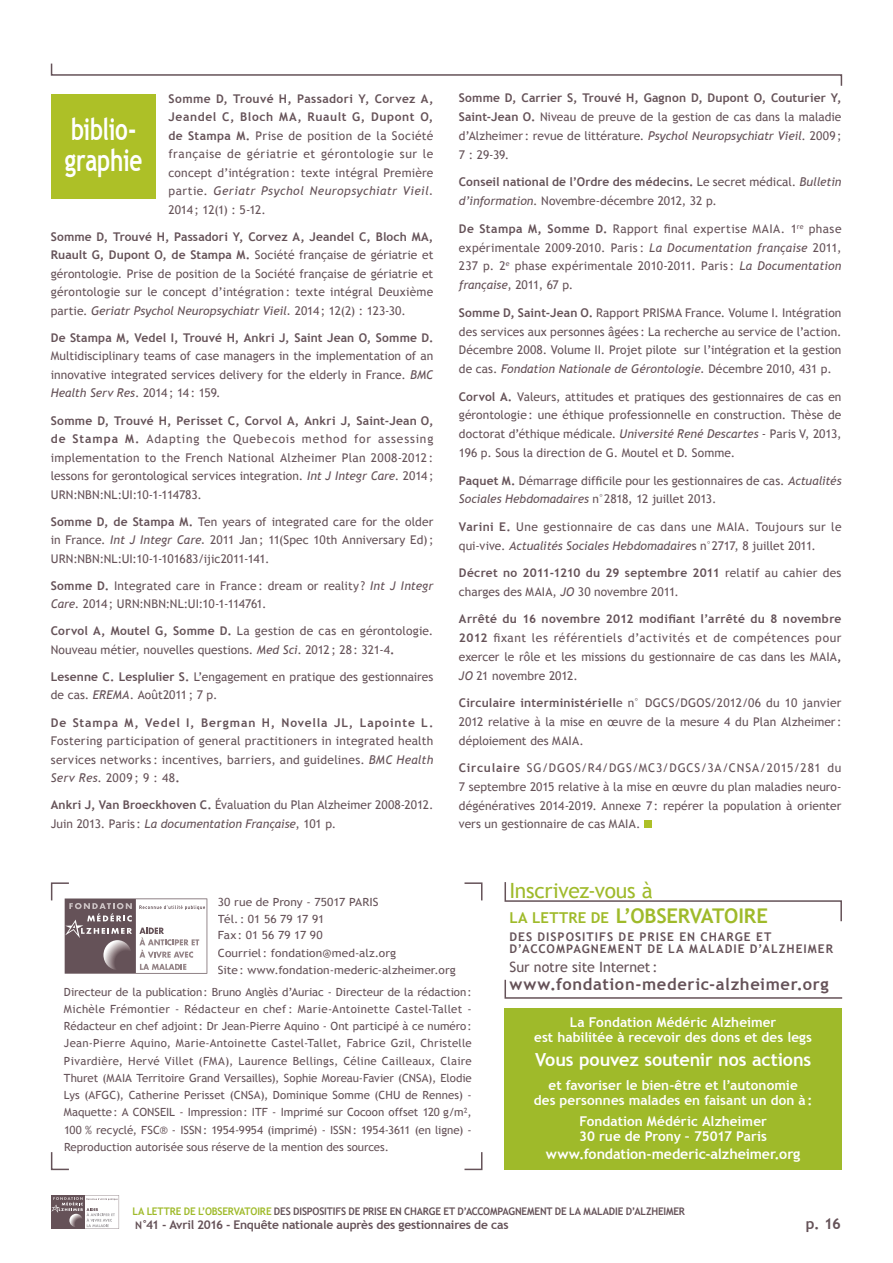
<style>
.page{position:relative;width:893px;height:1263px;background:#fff}
.page>*{position:absolute;margin:0;border:0;box-sizing:border-box;transform-origin:0 0}
.t1{font:700 30.3px/31.5px "Trebuchet MS";letter-spacing:-.015em;color:#fff;scale:.74 1}
.t2{font:21px "Trebuchet MS";letter-spacing:-.01em;color:#9fba2a}
.t3{font:700 20.25px "Trebuchet MS";letter-spacing:-.01em;color:#9fba2a}
.t4{font:700 18px "Trebuchet MS";letter-spacing:-.005em;color:#fff}
.t5{font:700 16.5px "Trebuchet MS";letter-spacing:.035em;color:#655258}
.t6{font:700 15px "Trebuchet MS";color:#655258}
.t7{font:700 14.25px "Trebuchet MS";letter-spacing:-.005em;color:#fff}
.t8{font:14.25px "Trebuchet MS";letter-spacing:-.005em;color:#655258}
.t9{font:700 13.5px/15px "Trebuchet MS";letter-spacing:.005em;color:#fff;text-align:center}
.t10{font:12px/18.6px "Trebuchet MS";letter-spacing:.005em;color:#655258;text-align:justify}
.t11{font:12px/18.9px "Trebuchet MS";letter-spacing:.025em;color:#655258}
.t12{font:700 12px/12px "Trebuchet MS";letter-spacing:.085em;color:#655258}
.t13{font:700 12px "Trebuchet MS";letter-spacing:-.015em;color:#655258}
.t14{font:700 12px "Trebuchet MS";letter-spacing:.01em;color:#655258}
.t15{font:700 12px "Trebuchet MS";letter-spacing:.06em;color:#655258}
.t16{font:11.25px/17.2px "Trebuchet MS";letter-spacing:.005em;color:#655258;text-align:justify}
.t17{font:11.25px/16.5px "Trebuchet MS";letter-spacing:.005em;color:#655258;scale:1.06 1}
.t18{font:700 10.5px "Trebuchet MS";letter-spacing:-.015em;color:#655258;scale:.95 1}
.s1{font-weight:700}
.s2{font-style:italic}
.s3{font-size:15px}
.s4{color:#9fba2a}
.s5{font-size:10.5px}
</style>
<div class="page">
<svg style="left:51px;top:1195px;width:68px;height:34px"></svg>
<svg style="left:464px;top:882px;width:19px;height:19px"></svg>
<svg style="left:50px;top:1152px;width:19px;height:19px"></svg>
<svg style="left:464px;top:1152px;width:19px;height:19px"></svg>
<svg style="left:50px;top:882px;width:157px;height:92px"></svg>
<svg style="left:504px;top:882px;width:338px;height:40px"></svg>
<svg style="left:504px;top:979px;width:339px;height:20px"></svg>
<div style="left:504px;top:1008px;width:338px;height:162px;background:#9fba2a"></div>
<svg style="left:50px;top:63px;width:793px;height:23px"></svg>
<div style="left:52px;top:94px;width:104px;height:105px;background:#adc027"></div>
<div style="left:644px;top:820px;width:8px;height:8px;background:#adc027"></div>
<p class="t10" style="left:169px;top:89px;width:266px"><span class="s1">Somme D, Trouvé H, Passadori Y, Corvez A, Jeandel C, Bloch MA, Ruault G, Dupont O, de Stampa M.</span> Prise de position de la Société française de gériatrie et gérontologie sur le concept d’intégration : texte intégral Première partie. <span class="s2">Geriatr Psychol Neuropsychiatr Vieil.<br></span>2014 ; 12(1) : 5-12.</p>
<p class="t10" style="left:51px;top:227px;width:384px"><span class="s1">Somme D, Trouvé H, Passadori Y, Corvez A, Jeandel C, Bloch MA, Ruault G, Dupont O, de Stampa M.</span> Société française de gériatrie et gérontologie. Prise de position de la Société française de gériatrie et gérontologie sur le concept d’intégration : texte intégral Deuxième partie. <span class="s2">Geriatr Psychol Neuropsychiatr Vieil.</span> 2014 ; 12(2) : 123-30.</p>
<p class="t14" style="left:51px;top:330px;width:384px">De Stampa M, Vedel I, Trouvé H, Ankri J, Saint Jean O, Somme D.</p>
<p class="t10" style="left:51px;top:347px;width:384px">Multidisciplinary teams of case managers in the implementation of an innovative integrated services delivery for the elderly in France. <span class="s2">BMC Health Serv Res</span>. 2014 ; 14 : 159.</p>
<p class="t10" style="left:51px;top:411px;width:384px"><span class="s1">Somme D, Trouvé H, Perisset C, Corvol A, Ankri J, Saint-Jean O, de Stampa M.</span> Adapting the Quebecois method for assessing implementation to the French National Alzheimer Plan 2008-2012 : lessons for gerontological services integration. <span class="s2">Int J Integr Care</span>. 2014 ; URN:NBN:NL:UI:10-1-114783.</p>
<p class="t10" style="left:51px;top:512px;width:384px"><span class="s1">Somme D, de Stampa M.</span> Ten years of integrated care for the older in France. <span class="s2">Int J Integr Care.</span> 2011 Jan ; 11(Spec 10th Anniversary Ed) ; URN:NBN:NL:UI:10-1-101683/ijic2011-141.</p>
<p class="t10" style="left:51px;top:576px;width:384px"><span class="s1">Somme D.</span> Integrated care in France : dream or reality ? <span class="s2">Int J Integr<br>Care</span>. 2014 ; URN:NBN:NL:UI:10-1-114761.</p>
<p class="t10" style="left:51px;top:622px;width:384px"><span class="s1">Corvol A, Moutel G, Somme D.</span> La gestion de cas en gérontologie.<br>Nouveau métier, nouvelles questions. <span class="s2">Med Sci</span>. 2012 ; 28 : 321-4<span class="s1">.</span></p>
<p class="t10" style="left:51px;top:667px;width:384px"><span class="s1">Lesenne C. Lesplulier S.</span> L’engagement en pratique des gestionnaires de cas. <span class="s2">EREMA</span>. Août2011 ; 7 p.</p>
<p class="t15" style="left:51px;top:715px;width:384px">De Stampa M, Vedel I, Bergman H, Novella JL, Lapointe L.</p>
<p class="t10" style="left:51px;top:732px;width:384px">Fostering participation of general practitioners in integrated health services networks : incentives, barriers, and guidelines. <span class="s2">BMC Health Serv Res</span>. 2009 ; 9 : 48<span class="s1">.</span></p>
<p class="t10" style="left:51px;top:796px;width:384px"><span class="s1">Ankri J, Van Broeckhoven C.</span> Évaluation du Plan Alzheimer 2008-2012.<br>Juin 2013. Paris : <span class="s2">La documentation Française</span>, 101 p.</p>
<h1 class="t1" style="left:65px;top:113px;width:106px">biblio&shy;graphie</h1>
<p class="t10" style="left:459px;top:89px;width:384px"><span class="s1">Somme D, Carrier S, Trouvé H, Gagnon D, Dupont O, Couturier Y, Saint-Jean O.</span> Niveau de preuve de la gestion de cas dans la maladie d’Alzheimer : revue de littérature. <span class="s2">Psychol Neuropsychiatr Vieil</span>. 2009 ; 7 : 29-39.</p>
<p class="t10" style="left:459px;top:173px;width:384px"><span class="s1">Conseil national de l’Ordre des médecins.</span> Le secret médical. <span class="s2">Bulletin d’information</span>. Novembre-décembre 2012, 32 p.</p>
<p class="t10" style="left:459px;top:219px;width:384px"><span class="s1">De Stampa M, Somme D.</span> Rapport final expertise MAIA. 1<sup>re</sup> phase expérimentale 2009-2010. Paris : <span class="s2">La Documentation française</span> 2011, 237 p. 2<sup>e</sup> phase expérimentale 2010-2011. Paris : <span class="s2">La Documentation française</span>, 2011, 67 p.</p>
<p class="t10" style="left:459px;top:303px;width:384px"><span class="s1">Somme D, Saint-Jean O.</span> Rapport PRISMA France. Volume I. Intégration des services aux personnes âgées : La recherche au service de l’action.<br>Décembre 2008. Volume II. Projet pilote sur l’intégration et la gestion de cas. <span class="s2">Fondation Nationale de Gérontologie.</span> Décembre 2010, 431 p.</p>
<p class="t10" style="left:459px;top:387px;width:384px"><span class="s1">Corvol A.</span> Valeurs, attitudes et pratiques des gestionnaires de cas en gérontologie : une éthique professionnelle en construction. Thèse de doctorat d’éthique médicale. <span class="s2">Université René Descartes</span> - Paris V, 2013, 196 p. Sous la direction de G. Moutel et D. Somme.</p>
<p class="t10" style="left:459px;top:471px;width:384px"><span class="s1">Paquet M.</span> Démarrage difficile pour les gestionnaires de cas. <span class="s2">Actualités<br>Sociales Hebdomadaires</span> n°2818, 12 juillet 2013.</p>
<p class="t11" style="left:459px;top:517px;width:384px"><span class="s1">Varini E.</span> Une gestionnaire de cas dans une MAIA. Toujours sur le qui-vive. <span class="s2">Actualités Sociales Hebdomadaire</span>s n°2717, 8 juillet 2011.</p>
<p class="t10" style="left:459px;top:563px;width:384px"><span class="s1">Décret no 2011-1210 du 29 septembre 2011</span> relatif au cahier des charges des MAIA, <span class="s2">JO</span> 30 novembre 2011.</p>
<p class="t10" style="left:459px;top:610px;width:384px"><span class="s1">Arrêté du 16 novembre 2012 modifiant l’arrêté du 8 novembre 2012</span> fixant les référentiels d’activités et de compétences pour exercer le rôle et les missions du gestionnaire de cas dans les MAIA<span class="s1">, </span><span class="s2">JO</span> 21 novembre 2012.</p>
<p class="t10" style="left:459px;top:694px;width:384px"><span class="s1">Circulaire interministériell</span>e n° DGCS/DGOS/2012/06 du 10 janvier 2012 relative à la mise en œuvre de la mesure 4 du Plan Alzheimer : déploiement des MAIA.</p>
<p class="t10" style="left:459px;top:759px;width:384px"><span class="s1">Circulaire</span> SG/DGOS/R4/DGS/MC3/DGCS/3A/CNSA/2015/281 du 7 septembre 2015 relative à la mise en œuvre du plan maladies neuro&shy;dégénératives 2014-2019. Annexe 7 : repérer la population à orienter vers un gestionnaire de cas MAIA.</p>
<p class="t17" style="left:218px;top:894px;width:153px">30 rue de Prony - 75017 PARIS<br>Tél. : 01 56 79 17 91<br>Fax : 01 56 79 17 90</p>
<p class="t17" style="left:218px;top:945px;width:226px">Courriel : fondation@med-alz.org<br>Site : www.fondation-mederic-alzheimer.org</p>
<p class="t16" style="left:64px;top:983px;width:409px">Directeur de la publication : Bruno Anglès d’Auriac - Directeur de la rédaction :<br>Michèle Frémontier - Rédacteur en chef : Marie-Antoinette Castel-Tallet - Rédacteur en chef adjoint : Dr Jean-Pierre Aquino - Ont participé à ce numéro :<br>Jean-Pierre Aquino, Marie-Antoinette Castel-Tallet, Fabrice Gzil, Christelle Pivardière, Hervé Villet (FMA), Laurence Bellings, Céline Cailleaux, Claire Thuret (MAIA Territoire Grand Versailles), Sophie Moreau-Favier (CNSA), Elodie Lys (AFGC), Catherine Perisset (CNSA), Dominique Somme (CHU de Rennes) - Maquette : A CONSEIL - Impression : ITF - Imprimé sur Cocoon offset 120 g/m², 100 % recyclé, FSC® - ISSN : 1954-9954 (imprimé) - ISSN : 1954-3611 (en ligne) - Reproduction autorisée sous réserve de la mention des sources.</p>
<h2 class="t2" style="left:509px;top:878px;width:145px">Inscrivez-vous à</h2>
<h3 class="t3" style="left:509px;top:903px;width:260px"><span class="s3">LA LETTRE DE</span> L’OBSERVATOIRE</h3>
<p class="t12" style="left:509px;top:930px;width:325px">DES DISPOSITIFS DE PRISE EN CHARGE ET<br>D’ACCOMPAGNEMENT DE LA MALADIE D’ALZHEIMER</p>
<p class="t8" style="left:509px;top:959px;width:150px">Sur notre site Internet :</p>
<h3 class="t5" style="left:509px;top:974px;width:321px">www.fondation-mederic-alzheimer.org</h3>
<p class="t9" style="left:534px;top:1015px;width:279px">La Fondation Médéric Alzheimer<br>est habilitée à recevoir des dons et des legs</p>
<h3 class="t4" style="left:535px;top:1048px;width:278px">Vous pouvez soutenir nos actions</h3>
<p class="t9" style="left:534px;top:1078px;width:280px">et favoriser le bien-être et l’autonomie<br>des personnes malades en faisant un don à :</p>
<p class="t9" style="left:579px;top:1114px;width:189px;text-align:left">Fondation Médéric Alzheimer<br>30 rue de Prony – 75017 Paris</p>
<p class="t7" style="left:546px;top:1145px;width:256px">www.fondation-mederic-alzheimer.org</p>
<p class="t18" style="left:132px;top:1204px;width:583px"><span class="s4">LA LETTRE DE L’OBSERVATOIRE</span> DES DISPOSITIFS DE PRISE EN CHARGE ET D’ACCOMPAGNEMENT DE LA MALADIE D’ALZHEIMER</p>
<p class="t13" style="left:135px;top:1217px;width:375px"><span class="s5">N</span>°41 - Avril 2016 - Enquête nationale auprès des gestionnaires de cas</p>
<p class="t6" style="left:806px;top:1214px;width:37px">p. 16</p>
</div>
